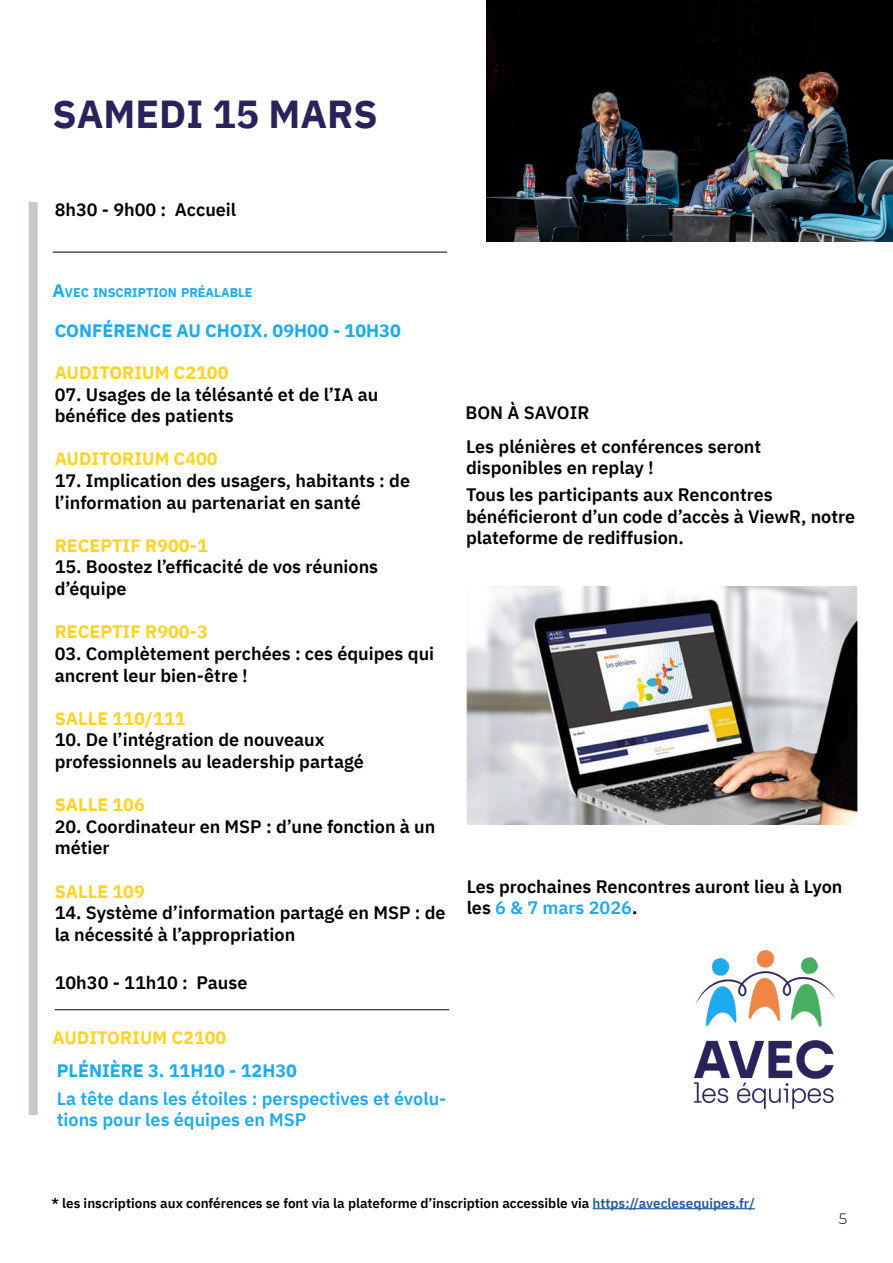
<style>
.page{position:relative;width:893px;height:1263px;background:#fff}
.page>*{position:absolute;margin:0;border:0;box-sizing:border-box;transform-origin:0 0}
.t1{font:700 39px "IBM Plex Sans";color:#29235c}
.t2{font:600 18px/21.6px "IBM Plex Sans";color:#000}
.t3{font:700 18px "IBM Plex Sans";color:#fed428}
.t4{font:600 18px/21.6px "IBM Plex Sans";color:#1eaaf0}
.t5{font:700 18px "IBM Plex Sans";color:#1eaaf0}
.t6{font:300 15px "Montserrat";color:#000}
.t7{font:600 13.5px "IBM Plex Sans";color:#000}
.t8{font:700 12.6px "IBM Plex Sans";color:#1eaaf0}
.s1{font-size:18px}
.s2{color:#1eaaf0}
.s3{color:#275b9b}
</style>
<div class="page">
<div style="left:29px;top:202px;width:9px;height:913px;background:#cec6c2"></div>
<hr style="left:593px;top:1208px;width:162px;height:1px;background:#275b9b">
<img style="left:466px;top:586px;width:391px;height:238px">
<hr style="left:53px;top:252px;width:394px;height:1px;background:#000">
<hr style="left:55px;top:1009px;width:394px;height:1px;background:#000">
<img style="left:693px;top:950px;width:142px;height:159px">
<img style="left:487px;top:0;width:406px;height:241px">
<h1 class="t1" style="left:53px;top:84px;width:327px">SAMEDI 15 MARS</h1>
<p class="t2" style="left:55px;top:197px;width:183px">8h30 - 9h00 : Accueil</p>
<p class="t8" style="left:53px;top:282px;width:201px"><span class="s1">A</span>VEC INSCRIPTION PRÉALABLE</p>
<p class="t5" style="left:55px;top:316px;width:348px">CONFÉRENCE AU CHOIX. 09H00 - 10H30</p>
<p class="t3" style="left:55px;top:358px;width:175px">AUDITORIUM C2100</p>
<p class="t2" style="left:55px;top:382px;width:325px">07. Usages de la télésanté et de l’IA au bénéfice des patients</p>
<p class="t3" style="left:55px;top:445px;width:165px">AUDITORIUM C400</p>
<p class="t2" style="left:55px;top:468px;width:357px">17. Implication des usagers, habitants : de l’information au partenariat en santé</p>
<p class="t3" style="left:55px;top:531px;width:155px">RECEPTIF R900-1</p>
<p class="t2" style="left:55px;top:555px;width:325px">15. Boostez l’efficacité de vos réunions d’équipe</p>
<p class="t3" style="left:55px;top:618px;width:155px">RECEPTIF R900-3</p>
<p class="t2" style="left:55px;top:641px;width:381px">03. Complètement perchées : ces équipes qui ancrent leur bien-être !</p>
<p class="t3" style="left:55px;top:704px;width:132px">SALLE 110/111</p>
<p class="t2" style="left:55px;top:728px;width:311px">10. De l’intégration de nouveaux professionnels au leadership partagé</p>
<p class="t3" style="left:55px;top:790px;width:92px">SALLE 106</p>
<p class="t2" style="left:55px;top:814px;width:382px">20. Coordinateur en MSP : d’une fonction à un métier</p>
<p class="t3" style="left:55px;top:877px;width:92px">SALLE 109</p>
<p class="t2" style="left:55px;top:900px;width:392px">14. Système d’information partagé en MSP : de la nécessité à l’appropriation</p>
<p class="t2" style="left:55px;top:971px;width:194px">10h30 - 11h10 : Pause</p>
<p class="t3" style="left:53px;top:1023px;width:175px">AUDITORIUM C2100</p>
<p class="t5" style="left:57px;top:1056px;width:242px">PLÉNIÈRE 3. 11H10 - 12H30</p>
<p class="t4" style="left:57px;top:1086px;width:391px">La tête dans les étoiles : perspectives et évolu&shy;tions pour les équipes en MSP</p>
<p class="t2" style="left:465px;top:395px;width:297px;line-height:33.2px">BON À SAVOIR<br>Les plénières et conférences seront</p>
<p class="t2" style="left:466px;top:456px;width:189px">disponibles en replay !</p>
<p class="t2" style="left:466px;top:482px;width:391px">Tous les participants aux Rencontres bénéficieront d’un code d’accès à ViewR, notre plateforme de rediffusion.</p>
<p class="t2" style="left:467px;top:874px;width:377px">Les prochaines Rencontres auront lieu à Lyon les <span class="s2">6 &amp; 7 mars 2026</span>.</p>
<p class="t7" style="left:51px;top:1192px;width:705px">* les inscriptions aux conférences se font via la plateforme d’inscription accessible via <span class="s3">https://aveclesequipes.fr/</span></p>
<p class="t6" style="left:839px;top:1208px;width:10px">5</p>
</div>
